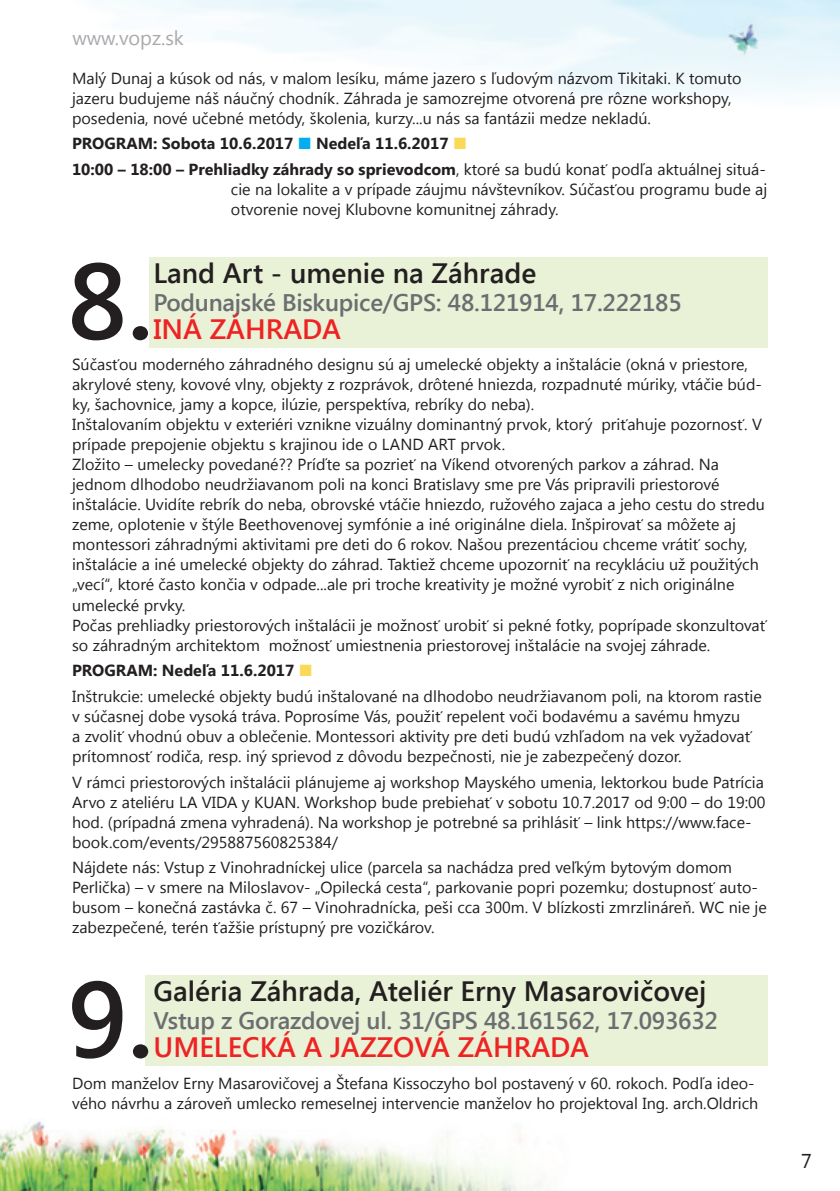
<style>
.page{position:relative;width:840px;height:1191px;background:#fff}
.page>*{position:absolute;margin:0;border:0;box-sizing:border-box;transform-origin:0 0}
.t1{font:600 107.6px "Segoe UI";color:#231f20}
.t2{font:600 28px "Segoe UI";color:#231f20}
.t3{font:600 28px "Segoe UI";color:#ee2323}
.t4{font:600 24px "Segoe UI";letter-spacing:-.01em;color:#6c6d70}
.t5{font:20px "Segoe UI";color:#a8a9ad}
.t6{font:20px "Segoe UI";color:#231f20}
.t7{font:16px/20px "Segoe UI";color:#231f20}
.t8{font:700 16px/25.6px "Segoe UI";color:#231f20}
.s1{color:#00aeef}
.s2{color:#fad958}
.s3{font-weight:400}
.s4{font-weight:700}
.s5{font-weight:700;color:#fad958}
</style>
<div class="page">
<img style="left:0;top:1121px;width:542px;height:70px">
<img style="left:715px;top:15px;width:53px;height:46px">
<div style="left:149px;top:257px;width:618px;height:90px;background:#e9f1d6"></div>
<div style="left:145px;top:975px;width:622px;height:91px;background:#e9f1d6"></div>
<p class="t5" style="left:72px;top:24px;width:113px">www.vopz.sk</p>
<p class="t7" style="left:72px;top:67px;width:670px">Malý Dunaj a kúsok od nás, v malom lesíku, máme jazero s ľudovým názvom Tikitaki. K tomuto jazeru budujeme náš náučný chodník. Záhrada je samozrejme otvorená pre rôzne workshopy, posedenia, nové učebné metódy, školenia, kurzy...u nás sa fantázii medze nekladú.</p>
<p class="t8" style="left:72px;top:130px;width:695px">PROGRAM: Sobota 10.6.2017 <span class="s1">■</span> Nedeľa 11.6.2017 <span class="s2">■<br></span>10:00 – 18:00 – Prehliadky záhrady so sprievodcom<span class="s3">, ktoré sa budú konať podľa aktuálnej situá-</span></p>
<p class="t7" style="left:231px;top:179px;width:537px">cie na lokalite a v prípade záujmu návštevníkov. Súčasťou programu bude aj otvorenie novej Klubovne komunitnej záhrady.</p>
<h1 class="t1" style="left:67px;top:226px;width:87px">8.</h1>
<h2 class="t2" style="left:153px;top:253px;width:384px">Land Art - umenie na Záhrade</h2>
<h3 class="t4" style="left:153px;top:286px;width:529px">Podunajské Biskupice/GPS: 48.121914, 17.222185</h3>
<h2 class="t3" style="left:153px;top:309px;width:189px">INÁ ZÁHRADA</h2>
<p class="t7" style="left:72px;top:354px;width:696px">Súčasťou moderného záhradného designu sú aj umelecké objekty a inštalácie (okná v priestore, akrylové steny, kovové vlny, objekty z rozprávok, drôtené hniezda, rozpadnuté múriky, vtáčie búd&shy;ky, šachovnice, jamy a kopce, ilúzie, perspektíva, rebríky do neba).<br>Inštalovaním objektu v exteriéri vznikne vizuálny dominantný prvok, ktorý priťahuje pozornosť. V prípade prepojenie objektu s krajinou ide o LAND ART prvok.<br>Zložito – umelecky povedané?? Príďte sa pozrieť na Víkend otvorených parkov a záhrad. Na jednom dlhodobo neudržiavanom poli na konci Bratislavy sme pre Vás pripravili priestorové inštalácie. Uvidíte rebrík do neba, obrovské vtáčie hniezdo, ružového zajaca a jeho cestu do stredu zeme, oplotenie v štýle Beethovenovej symfónie a iné originálne diela. Inšpirovať sa môžete aj montessori záhradnými aktivitami pre deti do 6 rokov. Našou prezentáciou chceme vrátiť sochy, inštalácie a iné umelecké objekty do záhrad. Taktiež chceme upozorniť na recykláciu už použitých „vecí“, ktoré často končia v odpade...ale pri troche kreativity je možné vyrobiť z nich originálne umelecké prvky.<br>Počas prehliadky priestorových inštalácii je možnosť urobiť si pekné fotky, poprípade skonzultovať so záhradným architektom možnosť umiestnenia priestorovej inštalácie na svojej záhrade.</p>
<p class="t7" style="left:72px;top:657px;width:690px;line-height:25.6px"><span class="s4">PROGRAM: Nedeľa 11.6.2017</span> <span class="s5">■<br></span>Inštrukcie: umelecké objekty budú inštalované na dlhodobo neudržiavanom poli, na ktorom rastie</p>
<p class="t7" style="left:72px;top:705px;width:681px">v súčasnej dobe vysoká tráva. Poprosíme Vás, použiť repelent voči bodavému a savému hmyzu a zvoliť vhodnú obuv a oblečenie. Montessori aktivity pre deti budú vzhľadom na vek vyžadovať prítomnosť rodiča, resp. iný sprievod z dôvodu bezpečnosti, nie je zabezpečený dozor.</p>
<p class="t7" style="left:72px;top:771px;width:694px">V rámci priestorových inštalácii plánujeme aj workshop Mayského umenia, lektorkou bude Patrícia Arvo z ateliéru LA VIDA y KUAN. Workshop bude prebiehať v sobotu 10.7.2017 od 9:00 – do 19:00 hod. (prípadná zmena vyhradená). Na workshop je potrebné sa prihlásiť – link https://www.face&shy;book.com/events/295887560825384/</p>
<p class="t7" style="left:72px;top:857px;width:696px">Nájdete nás: Vstup z Vinohradníckej ulice (parcela sa nachádza pred veľkým bytovým domom Perlička) – v smere na Miloslavov- „Opilecká cesta“, parkovanie popri pozemku; dostupnosť auto&shy;busom – konečná zastávka č. 67 – Vinohradnícka, peši cca 300m. V blízkosti zmrzlináreň. WC nie je zabezpečené, terén ťažšie prístupný pre vozičkárov.</p>
<h1 class="t1" style="left:67px;top:944px;width:87px">9.</h1>
<h2 class="t2" style="left:153px;top:971px;width:554px">Galéria Záhrada, Ateliér Erny Masarovičovej</h2>
<h3 class="t4" style="left:153px;top:1004px;width:565px">Vstup z Gorazdovej ul. 31/GPS 48.161562, 17.093632</h3>
<h2 class="t3" style="left:153px;top:1027px;width:436px">UMELECKÁ A JAZZOVÁ ZÁHRADA</h2>
<p class="t7" style="left:72px;top:1072px;width:687px">Dom manželov Erny Masarovičovej a Štefana Kissoczyho bol postavený v 60. rokoch. Podľa ideo&shy;vého návrhu a zároveň umlecko remeselnej intervencie manželov ho projektoval Ing. arch.Oldrich</p>
<p class="t6" style="left:800px;top:1147px;width:12px">7</p>
</div>
